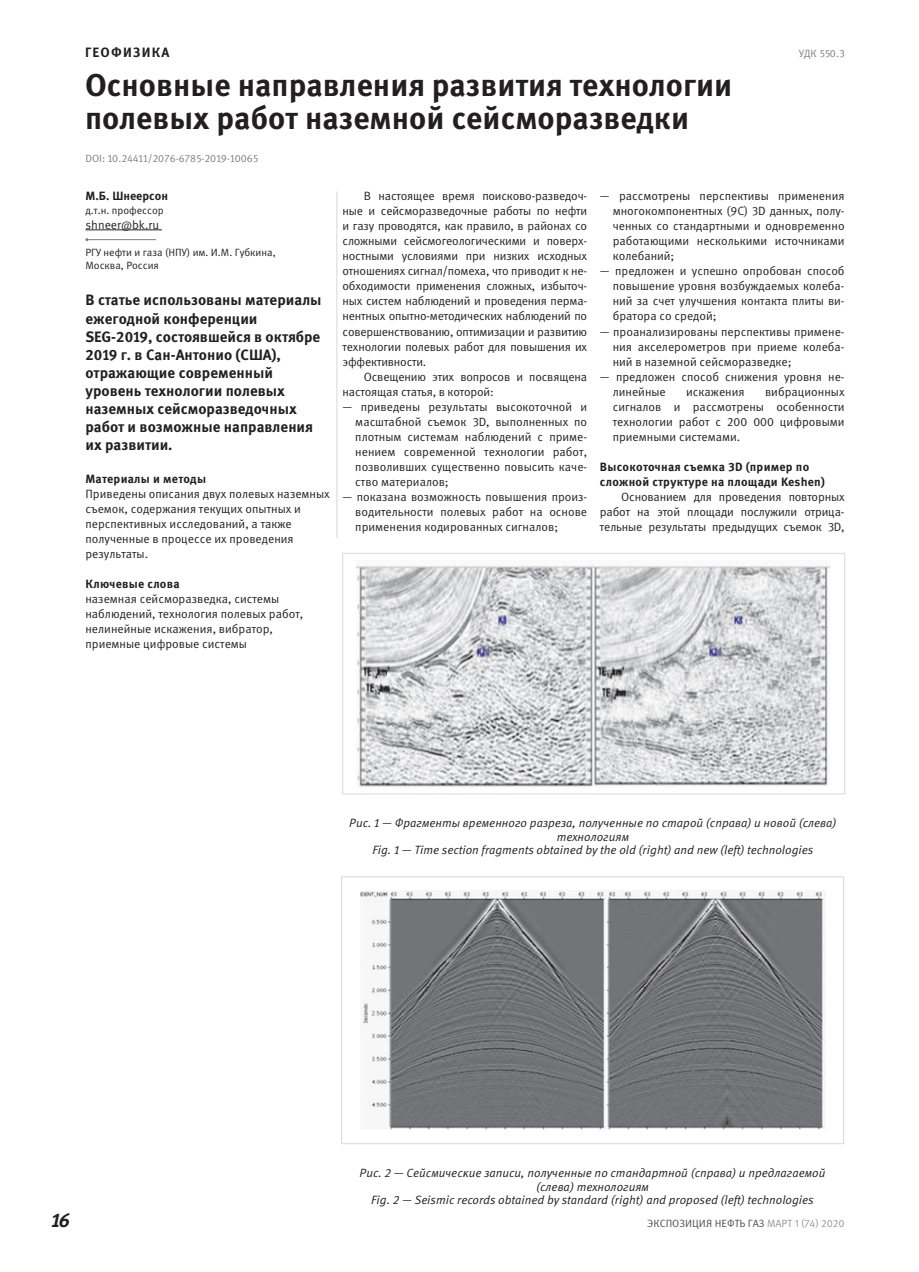
<style>
.page{position:relative;width:919px;height:1272px;background:#fff}
.page>*{position:absolute;margin:0;border:0;box-sizing:border-box;transform-origin:0 0}
.Заголовок_Русс{font:700 31.5px/33px "Meta Pro";color:#231f20}
.t1{font:italic 700 19.5px "Meta Pro";color:#231f20}
.Текст_Анонс{font:700 15px/18px "Meta Pro";color:#231f20}
.Рубрикатор_левый{font:700 13.5px "Meta Pro";letter-spacing:.09em;color:#231f20}
.Текст_с_точками{font:12px/15px "Meta Pro";color:#231f20;text-align:justify}
.Текст{font:12px/15px "Meta Pro";letter-spacing:-.015em;color:#231f20;text-align:justify}
.Текст_Таб__Рис{font:italic 12px/13.5px "Meta Pro";color:#231f20;text-align:center}
.Текст_Ключ_Методы{font:12px/15px "Meta Pro";color:#231f20}
.Текст_заголовок_в_те{font:700 12px/15px "Meta Pro";letter-spacing:.02em;color:#231f20}
.Методы_Ключ_слова_1{font:700 12px "Meta Pro";letter-spacing:.02em;color:#231f20}
.ФИО_Рус2{font:700 12px "Meta Pro";color:#231f20}
.Текст_Статус_ФИО{font:10.5px/13.5px "Meta Pro";color:#231f20}
.Текст_УДК{font:10.5px "Meta Pro";color:#7c7e81}
.t2{font:10.5px "Meta Pro";color:#4b4c4d}
.Должность_2{font:10.5px "Meta Pro";color:#231f20}
.s1{color:#939598}
</style>
<div class="page">
<hr style="left:336px;top:191px;width:1px;height:347px;background:#d8d9db">
<hr style="left:85px;top:229px;width:77px;height:1px;background:#231f20">
<hr style="left:87px;top:239px;width:69px;height:1px;background:#7c7e81">
<img style="left:357px;top:565px;width:472px;height:222px">
<div style="left:342px;top:553px;width:503px;height:241px;border:1px solid #d8d9db"></div>
<img style="left:360px;top:890px;width:465px;height:239px">
<div style="left:341px;top:876px;width:502px;height:267px;border:1px solid #d8d9db"></div>
<p class="Рубрикатор_левый" style="left:85px;top:44px;width:86px">ГЕОФИЗИКА</p>
<p class="Текст_УДК" style="left:799px;top:47px;width:47px">УДК 550.3</p>
<p class="Заголовок_Русс" style="left:85px;top:70px;width:648px">Основные направления развития технологии полевых работ наземной сейсморазведки</p>
<p class="Текст_УДК" style="left:85px;top:152px;width:174px">DOI: 10.24411/2076-6785-2019-10065</p>
<p class="ФИО_Рус2" style="left:85px;top:189px;width:84px">М.Б. Шнеерсон</p>
<p class="Должность_2" style="left:85px;top:204px;width:80px">д.т.н. профессор</p>
<p class="Текст" style="left:85px;top:218px;width:75px">shneer@bk.ru</p>
<p class="Текст_Статус_ФИО" style="left:85px;top:246px;width:192px">РГУ нефти и газа (НПУ) им. И.М. Губкина,<br>Москва, Россия</p>
<p class="Текст_Анонс" style="left:85px;top:292px;width:238px">В статье использованы материалы ежегодной конференции<br>SEG-2019, состоявшейся в октябре<br>2019 г. в Сан-Антонио (США), отражающие современный уровень технологии полевых наземных сейсморазведочных работ и возможные направления их развитии.</p>
<p class="Методы_Ключ_слова_1" style="left:85px;top:471px;width:122px">Материалы и методы</p>
<p class="Текст_Ключ_Методы" style="left:85px;top:486px;width:246px">Приведены описания двух полевых наземных съемок, содержания текущих опытных и перспективных исследований, а также полученные в процессе их проведения результаты.</p>
<p class="Методы_Ключ_слова_1" style="left:85px;top:576px;width:96px">Ключевые слова</p>
<p class="Текст_Ключ_Методы" style="left:85px;top:591px;width:219px">наземная сейсморазведка, системы наблюдений, технология полевых работ, нелинейные искажения, вибратор, приемные цифровые системы</p>
<p class="Текст" style="left:342px;top:189px;width:246px;text-indent:21px">В настоящее время поисково-разведоч&shy;ные и сейсморазведочные работы по нефти и газу проводятся, как правило, в районах со сложными сейсмогеологическими и поверх&shy;ностными условиями при низких исходных отношениях сигнал/помеха, что приводит к не&shy;обходимости применения сложных, избыточ&shy;ных систем наблюдений и проведения перма&shy;нентных опытно-методических наблюдений по совершенствованию, оптимизации и развитию технологии полевых работ для повышения их эффективности.</p>
<p class="Текст" style="left:342px;top:369px;width:246px;text-indent:21px">Освещению этих вопросов и посвящена настоящая статья, в которой:</p>
<p class="Текст_с_точками" style="left:355px;top:399px;width:233px;text-indent:-13px">— приведены результаты высокоточной и масштабной съемок 3D, выполненных по плотным системам наблюдений с приме&shy;нением современной технологии работ, позволивших существенно повысить каче&shy;ство материалов;</p>
<p class="Текст_с_точками" style="left:355px;top:489px;width:233px;text-indent:-13px">— показана возможность повышения произ&shy;водительности полевых работ на основе применения кодированных сигналов;</p>
<p class="Текст_с_точками" style="left:612px;top:189px;width:233px;text-indent:-13px">— рассмотрены перспективы применения многокомпонентных (9С) 3D данных, полу&shy;ченных со стандартными и одновременно работающими несколькими источниками колебаний;</p>
<p class="Текст_с_точками" style="left:612px;top:264px;width:233px;text-indent:-13px">— предложен и успешно опробован способ повышение уровня возбуждаемых колеба&shy;ний за счет улучшения контакта плиты ви&shy;братора со средой;</p>
<p class="Текст_с_точками" style="left:612px;top:324px;width:233px;text-indent:-13px">— проанализированы перспективы примене&shy;ния акселерометров при приеме колеба&shy;ний в наземной сейсморазведке;</p>
<p class="Текст_с_точками" style="left:612px;top:369px;width:233px;text-indent:-13px">— предложен способ снижения уровня не&shy;линейные</p>
<p class="Текст_с_точками" style="left:612px;top:384px;width:233px;text-indent:152px">вибрационных сигналов и рассмотрены особенности технологии работ с 200 000 цифровыми приемными системами.</p>
<p class="Текст_заголовок_в_те" style="left:600px;top:459px;width:226px">Высокоточная съемка 3D (пример по сложной структуре на площади Keshen)</p>
<p class="Текст" style="left:600px;top:489px;width:246px;text-indent:21px">Основанием для проведения повторных работ на этой площади послужили отрица&shy;тельные результаты предыдущих съемок 3D,</p>
<p class="Текст_с_точками" style="left:686px;top:384px;width:60px">искажения</p>
<p class="Текст_Таб__Рис" style="left:349px;top:816px;width:488px">Рис. 1 — Фрагменты временного разреза, полученные по старой (справа) и новой (слева) технологиям</p>
<p class="Текст_Таб__Рис" style="left:372px;top:843px;width:442px">Fig. 1 — Time section fragments obtained by the old (right) and new (left) technologies</p>
<p class="Текст_Таб__Рис" style="left:359px;top:1166px;width:467px">Рис. 2 — Cейсмические записи, полученные по стандартной (справа) и предлагаемой (слева) технологиям</p>
<p class="Текст_Таб__Рис" style="left:371px;top:1193px;width:444px">Fig. 2 — Seismic records obtained by standard (right) and proposed (left) technologies</p>
<h2 class="t1" style="left:51px;top:1208px;width:20px">16</h2>
<p class="t2" style="left:647px;top:1216px;width:199px">ЭКСПОЗИЦИЯ НЕФТЬ ГАЗ <span class="s1">МАРТ 1 (74) 2020</span></p>
</div>
